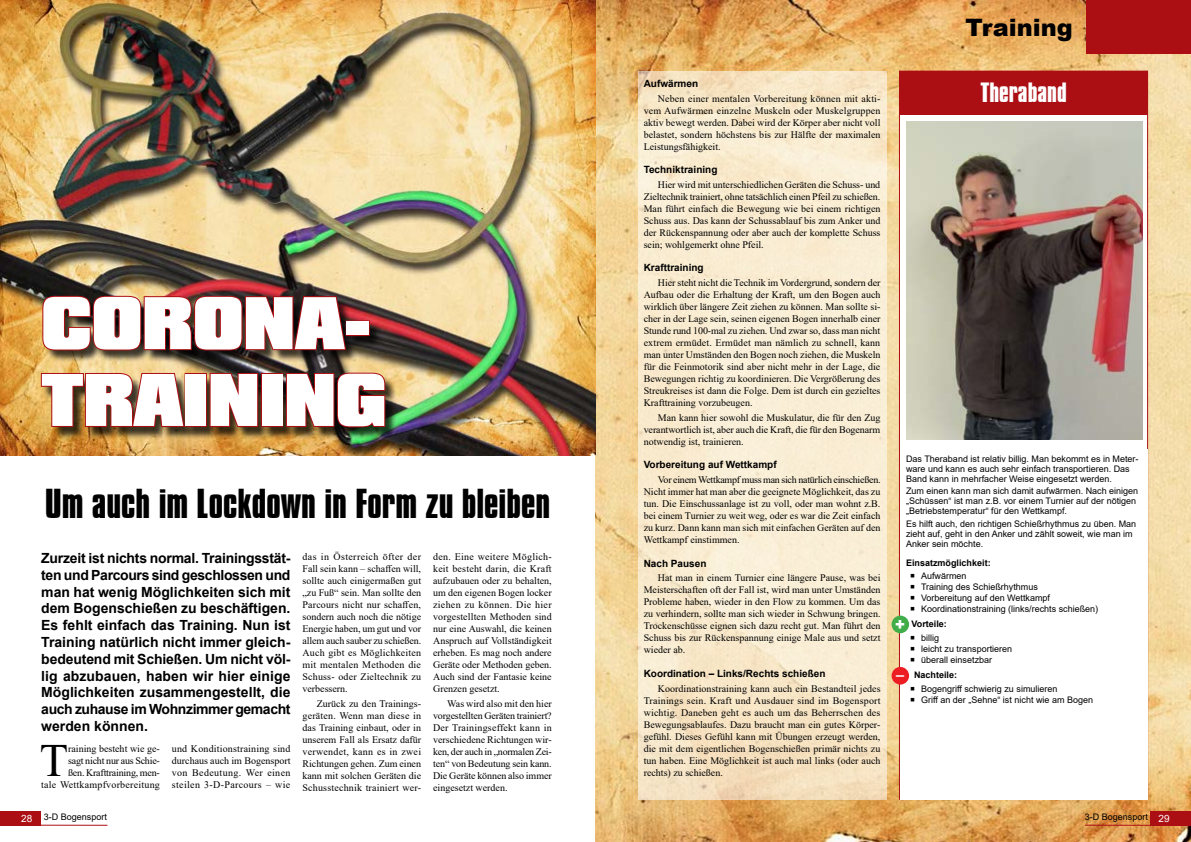
<style>
.page{position:relative;width:1191px;height:842px;background:#fff}
.page>*{position:absolute;margin:0;border:0;box-sizing:border-box;transform-origin:0 0}
.t1{font:900 64px/76.8px "Compacta BT";color:#fff}
.t2{font:46.2px "Times New Roman";color:#000}
.t3{font:700 36px "Compacta BT";color:#000}
.t4{font:700 24px "Compacta BT";color:#fff}
.t5{font:900 24px "Arial";color:#000}
.t6{font:900 16px "Arial";color:#fff}
.t7{font:700 14px/16.8px "Arial";letter-spacing:-.03em;color:#000;text-align:justify}
.t8{font:10px/12px "Times New Roman";color:#000;text-align:justify}
.t9{font:700 10px "Arial";color:#000}
.t10{font:9px/10px "Arial";color:#000}
.t11{font:700 9px "Arial";color:#000}
.s1{font-size:10px;color:#fff}
</style>
<div class="page">
<div style="left:0;top:811px;width:41px;height:14px;background:#ab0f14"></div>
<hr style="left:0;top:825px;width:107px;height:1px;background:#ab0f14">
<img style="left:595px;top:0;width:596px;height:842px">
<div style="left:1150px;top:811px;width:41px;height:14px;background:#ab0f14"></div>
<div style="left:1086px;top:0;width:105px;height:53px;background:#ab0f14"></div>
<hr style="left:1085px;top:825px;width:106px;height:1px;background:#ab0f14">
<img style="left:0;top:0;width:595px;height:455px">
<div style="left:43px;top:298px;width:355px;height:141px;background:#000;opacity:.75"></div>
<img style="left:41px;top:295px;width:306px;height:56px">
<div style="left:346px;top:320px;width:24px;height:16px;border:2px solid #ab0f14"></div>
<img style="left:40px;top:372px;width:146px;height:56px">
<div style="left:185px;top:373px;width:22px;height:54px;border:2px solid #ab0f14"></div>
<svg style="left:209px;top:372px;width:50px;height:56px;background:#5d3420"></svg>
<div style="left:261px;top:373px;width:22px;height:54px;border:2px solid #ab0f14"></div>
<svg style="left:285px;top:372px;width:101px;height:56px;background:#43211a"></svg>
<svg style="left:638px;top:71px;width:248px;height:728px;background:#f8eacf"></svg>
<div style="left:899px;top:71px;width:248px;height:728px;background:#fff;border:1px solid #ab0f14"></div>
<div style="left:900px;top:449px;width:247px;height:350px;background:#fff"></div>
<div style="left:891px;top:616px;width:18px;height:17px;background:#41ad49;border-radius:50%"></div>
<div style="left:891px;top:667px;width:18px;height:17px;background:#ed1d24;border-radius:50%"></div>
<img style="left:906px;top:122px;width:236px;height:317px">
<div style="left:899px;top:71px;width:248px;height:44px;background:#ab0f14"></div>
<h1 class="t1" style="left:41px;top:286px;width:347px">CORONA-<br>TRAINING</h1>
<h3 class="t3" style="left:45px;top:481px;width:506px">Um auch im Lockdown in Form zu bleiben</h3>
<p class="t7" style="left:41px;top:550px;width:251px">Zurzeit ist nichts normal. Trainingsstät&shy;ten und Parcours sind geschlossen und man hat wenig Möglichkeiten sich mit dem Bogenschießen zu beschäftigen.<br>Es fehlt einfach das Training. Nun ist Training natürlich nicht immer gleich&shy;bedeutend mit Schießen. Um nicht völ&shy;lig abzubauen, haben wir hier einige Möglichkeiten zusammengestellt, die auch zuhause im Wohnzimmer gemacht werden können.</p>
<h2 class="t2" style="left:40px;top:727px;width:30px">T</h2>
<p class="t8" style="left:41px;top:742px;width:120px;text-align:right">raining besteht wie ge-<br>sagt nicht nur aus Schie-<br>ßen. Krafttraining, men-<br>tale Wettkampfvorbereitung</p>
<p class="t8" style="left:172px;top:742px;width:120px">und Konditionstraining sind durchaus auch im Bogensport von Bedeutung. Wer einen steilen 3-D-Parcours – wie</p>
<p class="t10" style="left:21px;top:812px;width:87px"><span class="s1">28</span> 3-D Bogensport</p>
<p class="t8" style="left:302px;top:550px;width:120px">das in Österreich öfter der Fall sein kann – schaffen will, sollte auch einigermaßen gut „zu Fuß“ sein. Man sollte den Parcours nicht nur schaffen, sondern auch noch die nötige Energie haben, um gut und vor allem auch sauber zu schießen.<br>Auch gibt es Möglichkeiten mit mentalen Methoden die Schuss- oder Zieltechnik zu verbessern.</p>
<p class="t8" style="left:302px;top:697px;width:120px;text-indent:14px">Zurück zu den Trainings&shy;geräten. Wenn man diese in das Training einbaut, oder in unserem Fall als Ersatz dafür verwendet, kann es in zwei Richtungen gehen. Zum einen kann mit solchen Geräten die Schusstechnik trainiert wer-</p>
<p class="t8" style="left:433px;top:550px;width:120px">den. Eine weitere Möglich&shy;keit besteht darin, die Kraft aufzubauen oder zu behalten, um den eigenen Bogen locker ziehen zu können. Die hier vorgestellten Methoden sind nur eine Auswahl, die keinen Anspruch auf Vollständigkeit erheben. Es mag noch andere Geräte oder Methoden geben.<br>Auch sind der Fantasie keine Grenzen gesetzt.</p>
<p class="t8" style="left:433px;top:697px;width:120px;text-indent:14px">Was wird also mit den hier vorgestellten Geräten trainiert?<br>Der Trainingseffekt kann in verschiedene Richtungen wir&shy;ken, der auch in „normalen Zei&shy;ten“ von Bedeutung sein kann.<br>Die Geräte können also immer eingesetzt werden.</p>
<h3 class="t5" style="left:965px;top:10px;width:109px">Training</h3>
<p class="t9" style="left:643px;top:77px;width:56px">Aufwärmen</p>
<p class="t8" style="left:643px;top:92px;width:238px;text-indent:14px">Neben einer mentalen Vorbereitung können mit akti&shy;vem Aufwärmen einzelne Muskeln oder Muskelgruppen aktiv bewegt werden. Dabei wird der Körper aber nicht voll belastet, sondern höchstens bis zur Hälfte der maximalen Leistungsfähigkeit.</p>
<p class="t9" style="left:643px;top:163px;width:75px">Techniktraining</p>
<p class="t8" style="left:643px;top:178px;width:238px;text-indent:14px">Hier wird mit unterschiedlichen Geräten die Schuss- und Zieltechnik trainiert, ohne tatsächlich einen Pfeil zu schießen.<br>Man führt einfach die Bewegung wie bei einem richtigen Schuss aus. Das kann der Schussablauf bis zum Anker und der Rückenspannung oder aber auch der komplette Schuss sein; wohlgemerkt ohne Pfeil.</p>
<p class="t9" style="left:643px;top:261px;width:61px">Krafttraining</p>
<p class="t8" style="left:643px;top:277px;width:238px;text-indent:14px">Hier steht nicht die Technik im Vordergrund, sondern der Aufbau oder die Erhaltung der Kraft, um den Bogen auch wirklich über längere Zeit ziehen zu können. Man sollte si&shy;cher in der Lage sein, seinen eigenen Bogen innerhalb einer Stunde rund 100-mal zu ziehen. Und zwar so, dass man nicht extrem ermüdet. Ermüdet man nämlich zu schnell, kann man unter Umständen den Bogen noch ziehen, die Muskeln für die Feinmotorik sind aber nicht mehr in der Lage, die Bewegungen richtig zu koordinieren. Die Vergrößerung des Streukreises ist dann die Folge. Dem ist durch ein gezieltes Krafttraining vorzubeugen.</p>
<p class="t8" style="left:643px;top:411px;width:238px;text-indent:14px">Man kann hier sowohl die Muskulatur, die für den Zug verantwortlich ist, aber auch die Kraft, die für den Bogenarm notwendig ist, trainieren.</p>
<p class="t9" style="left:643px;top:458px;width:134px">Vorbereitung auf Wettkampf</p>
<p class="t8" style="left:643px;top:474px;width:238px;text-indent:14px">Vor einem Wettkampf muss man sich natürlich einschießen.<br>Nicht immer hat man aber die geeignete Möglichkeit, das zu tun. Die Einschussanlage ist zu voll, oder man wohnt z.B. bei einem Turnier zu weit weg, oder es war die Zeit einfach zu kurz. Dann kann man sich mit einfachen Geräten auf den Wettkampf einstimmen.</p>
<p class="t9" style="left:643px;top:556px;width:64px">Nach Pausen</p>
<p class="t8" style="left:643px;top:572px;width:238px;text-indent:14px">Hat man in einem Turnier eine längere Pause, was bei Meisterschaften oft der Fall ist, wird man unter Umständen Probleme haben, wieder in den Flow zu kommen. Um das zu verhindern, sollte man sich wieder in Schwung bringen.<br>Trockenschüsse eignen sich dazu recht gut. Man führt den Schuss bis zur Rückenspannung einige Male aus und setzt wieder ab.</p>
<p class="t9" style="left:643px;top:666px;width:183px">Koordination – Links/Rechts schießen</p>
<p class="t8" style="left:643px;top:682px;width:238px;text-indent:14px">Koordinationstraining kann auch ein Bestandteil jedes Trainings sein. Kraft und Ausdauer sind im Bogensport wichtig. Daneben geht es auch um das Beherrschen des Bewegungsablaufes. Dazu braucht man ein gutes Körper&shy;gefühl. Dieses Gefühl kann mit Übungen erzeugt werden, die mit dem eigentlichen Bogenschießen primär nichts zu tun haben. Eine Möglichkeit ist auch mal links (oder auch rechts) zu schießen.</p>
<h3 class="t4" style="left:980px;top:78px;width:88px">Theraband</h3>
<p class="t10" style="left:906px;top:453px;width:234px">Das Theraband ist relativ billig. Man bekommt es in Meter&shy;ware und kann es auch sehr einfach transportieren. Das<br>Band kann in mehrfacher Weise eingesetzt werden.</p>
<p class="t10" style="left:906px;top:486px;width:234px">Zum einen kann man sich damit aufwärmen. Nach einigen „Schüssen“ ist man z.B. vor einem Turnier auf der nötigen „Betriebstemperatur“ für den Wettkampf.</p>
<p class="t10" style="left:906px;top:519px;width:232px">Es hilft auch, den richtigen Schießrhythmus zu üben. Man zieht auf, geht in den Anker und zählt soweit, wie man im<br>Anker sein möchte.</p>
<p class="t11" style="left:906px;top:556px;width:86px">Einsatzmöglichkeit:</p>
<p class="t10" style="left:921px;top:571px;width:179px;line-height:10.8px">Aufwärmen<br>Training des Schießrhythmus<br>Vorbereitung auf den Wettkampf<br>Koordinationstraining (links/rechts schießen)</p>
<p class="t11" style="left:911px;top:618px;width:37px">Vorteile:</p>
<p class="t10" style="left:921px;top:632px;width:93px;line-height:10.8px">billig<br>leicht zu transportieren überall einsetzbar</p>
<p class="t11" style="left:914px;top:669px;width:45px">Nachteile:</p>
<p class="t10" style="left:921px;top:683px;width:173px;line-height:10.8px">Bogengriff schwierig zu simulieren<br>Griff an der „Sehne“ ist nicht wie am Bogen</p>
<h3 class="t6" style="left:894px;top:613px;width:12px">+</h3>
<h3 class="t6" style="left:896px;top:663px;width:9px">–</h3>
<p class="t10" style="left:1084px;top:812px;width:86px">3-D Bogensport <span class="s1">29</span></p>
</div>
